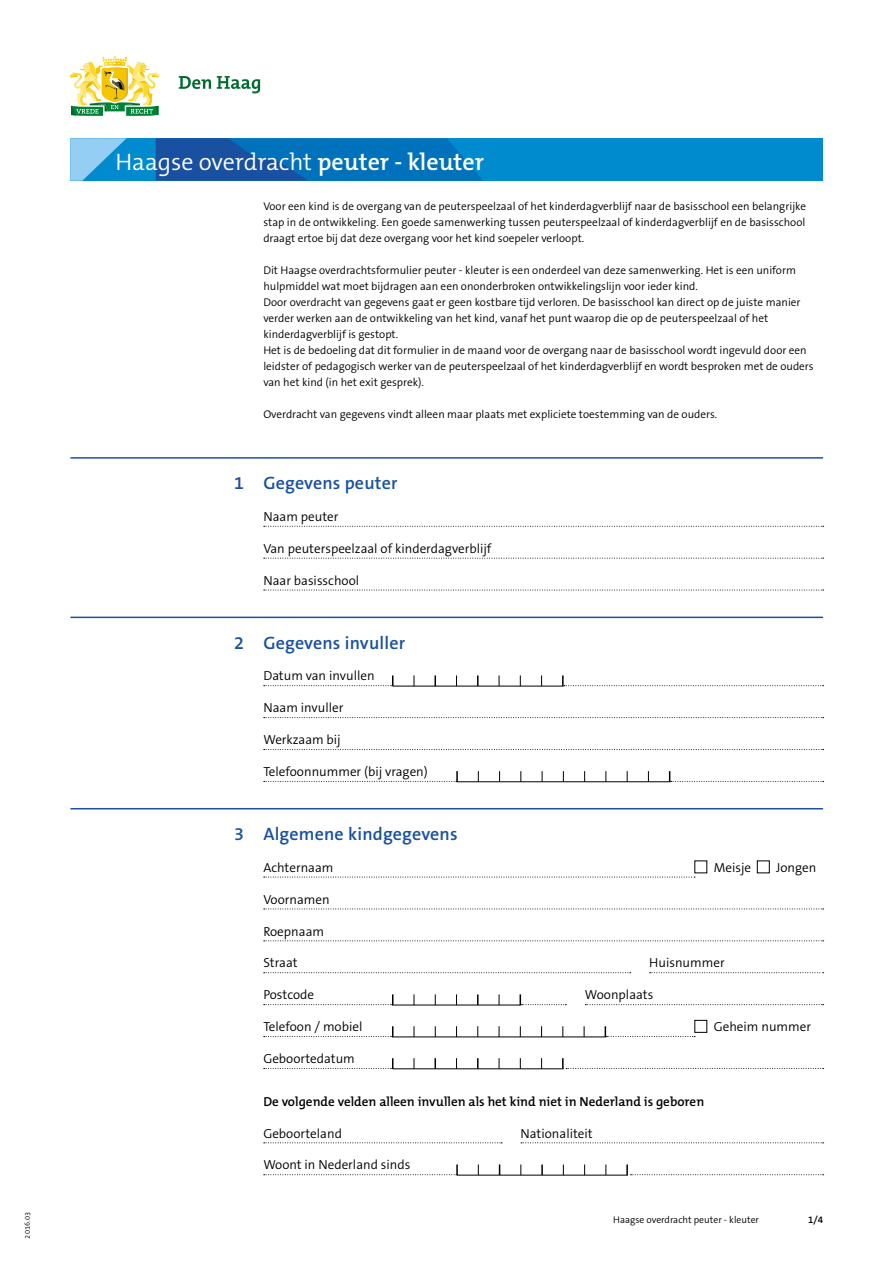
<style>
.page{position:relative;width:893px;height:1263px;background:#fff}
.page>*{position:absolute;margin:0;border:0;box-sizing:border-box;transform-origin:0 0}
.Form_Titel{font:300 24px "The Mix B W4";color:#fff}
.Form_Vraag_Titel{font:600 18px "The Sans B W6";letter-spacing:.01em;color:#1951a0}
.Form_Brood_Antwoord{font:300 13.2px "The Sans B W4";color:#000}
.Form_Subvraag_Titel{font:600 13.2px "The Mix B W6";color:#000}
.Form_Introductie_toe{font:300 11.25px/15.9px "The Sans B W4";color:#000}
.t1{font:300 9.75px "The Sans B W4";color:#000}
.t2{font:600 9.75px "The Sans B W6";color:#000}
.t3{font:7.5px "The Sans B W4 Semi Light 2";color:#000}
.s1{font-family:"The Mix B W6";font-weight:600}
</style>
<div class="page">
<svg style="left:179px;top:76px;width:81px;height:17px"></svg>
<svg style="left:70px;top:56px;width:90px;height:60px"></svg>
<div style="left:70px;top:138px;width:752px;height:43px;background:#008bce"></div>
<svg style="left:70px;top:138px;width:413px;height:43px"></svg>
<hr style="left:70px;top:457px;width:753px;height:2px;background:#1951a0">
<svg style="left:264px;top:526px;width:558px;height:1px"></svg>
<svg style="left:264px;top:558px;width:558px;height:1px"></svg>
<svg style="left:264px;top:590px;width:558px;height:1px"></svg>
<hr style="left:70px;top:617px;width:753px;height:1px;background:#1951a0">
<svg style="left:264px;top:717px;width:558px;height:1px"></svg>
<svg style="left:264px;top:749px;width:558px;height:1px"></svg>
<hr style="left:70px;top:808px;width:753px;height:1px;background:#1951a0">
<svg style="left:264px;top:877px;width:428px;height:1px"></svg>
<svg style="left:264px;top:908px;width:558px;height:1px"></svg>
<svg style="left:264px;top:940px;width:558px;height:1px"></svg>
<svg style="left:264px;top:972px;width:367px;height:1px"></svg>
<svg style="left:650px;top:972px;width:174px;height:1px"></svg>
<svg style="left:585px;top:1004px;width:239px;height:1px"></svg>
<svg style="left:264px;top:1142px;width:238px;height:1px"></svg>
<svg style="left:521px;top:1142px;width:303px;height:1px"></svg>
<hr style="left:393px;top:686px;width:171px;height:1px;background:#000">
<svg style="left:264px;top:675px;width:129px;height:11px"></svg>
<svg style="left:434px;top:675px;width:2px;height:11px"></svg>
<svg style="left:477px;top:675px;width:2px;height:11px"></svg>
<svg style="left:562px;top:675px;width:262px;height:11px"></svg>
<hr style="left:456px;top:781px;width:214px;height:1px;background:#000">
<svg style="left:264px;top:771px;width:194px;height:11px"></svg>
<svg style="left:669px;top:771px;width:155px;height:11px"></svg>
<div style="left:757px;top:860px;width:13px;height:13px;border:1px solid #000"></div>
<hr style="left:392px;top:1005px;width:128px;height:1px;background:#000">
<svg style="left:264px;top:994px;width:129px;height:11px"></svg>
<svg style="left:477px;top:994px;width:2px;height:11px"></svg>
<svg style="left:520px;top:994px;width:46px;height:11px"></svg>
<hr style="left:392px;top:1036px;width:214px;height:1px;background:#000">
<svg style="left:264px;top:1026px;width:129px;height:11px"></svg>
<svg style="left:605px;top:1026px;width:90px;height:11px"></svg>
<div style="left:694px;top:1020px;width:13px;height:13px;border:1px solid #000"></div>
<hr style="left:393px;top:1068px;width:171px;height:1px;background:#000">
<svg style="left:264px;top:1058px;width:129px;height:11px"></svg>
<svg style="left:434px;top:1058px;width:2px;height:11px"></svg>
<svg style="left:477px;top:1058px;width:2px;height:11px"></svg>
<svg style="left:562px;top:1058px;width:262px;height:11px"></svg>
<hr style="left:457px;top:1175px;width:171px;height:1px;background:#000">
<svg style="left:264px;top:1164px;width:194px;height:11px"></svg>
<svg style="left:541px;top:1164px;width:2px;height:11px"></svg>
<svg style="left:626px;top:1164px;width:198px;height:11px"></svg>
<p class="t3" style="left:22px;top:1238px;width:28px;rotate:-90deg">2016.03</p>
<p class="Form_Titel" style="left:115px;top:147px;width:370px">Haagse overdracht <span class="s1">peuter - kleuter</span></p>
<p class="Form_Introductie_toe" style="left:263px;top:199px;width:544px;text-align:justify">Voor een kind is de overgang van de peuterspeelzaal of het kinderdagverblijf naar de basisschool een belangrijke stap in de ontwikkeling. Een goede samenwerking tussen peuterspeelzaal of kinderdagverblijf en de basisschool draagt ertoe bij dat deze overgang voor het kind soepeler verloopt.</p>
<p class="Form_Introductie_toe" style="left:263px;top:262px;width:534px">Dit Haagse overdrachtsformulier peuter - kleuter is een onderdeel van deze samenwerking. Het is een uniform hulpmiddel wat moet bijdragen aan een ononderbroken ontwikkelingslijn voor ieder kind.</p>
<p class="Form_Introductie_toe" style="left:263px;top:294px;width:539px">Door overdracht van gegevens gaat er geen kostbare tijd verloren. De basisschool kan direct op de juiste manier verder werken aan de ontwikkeling van het kind, vanaf het punt waarop die op de peuterspeelzaal of het kinderdagverblijf is gestopt.</p>
<p class="Form_Introductie_toe" style="left:263px;top:342px;width:552px">Het is de bedoeling dat dit formulier in de maand voor de overgang naar de basisschool wordt ingevuld door een leidster of pedagogisch werker van de peuterspeelzaal of het kinderdagverblijf en wordt besproken met de ouders van het kind (in het exit gesprek).</p>
<p class="Form_Introductie_toe" style="left:263px;top:406px;width:455px">Overdracht van gegevens vindt alleen maar plaats met expliciete toestemming van de ouders.</p>
<p class="Form_Vraag_Titel" style="left:234px;top:471px;width:165px">1 Gegevens peuter</p>
<p class="Form_Brood_Antwoord" style="left:263px;top:508px;width:77px">Naam peuter</p>
<p class="Form_Brood_Antwoord" style="left:263px;top:540px;width:230px">Van peuterspeelzaal of kinderdagverblijf</p>
<p class="Form_Brood_Antwoord" style="left:263px;top:572px;width:97px">Naar basisschool</p>
<p class="Form_Vraag_Titel" style="left:234px;top:631px;width:172px">2 Gegevens invuller</p>
<p class="Form_Brood_Antwoord" style="left:263px;top:667px;width:113px">Datum van invullen</p>
<p class="Form_Brood_Antwoord" style="left:263px;top:699px;width:82px">Naam invuller</p>
<p class="Form_Brood_Antwoord" style="left:263px;top:731px;width:79px">Werkzaam bij</p>
<p class="Form_Brood_Antwoord" style="left:263px;top:763px;width:166px">Telefoonnummer (bij vragen)</p>
<p class="Form_Vraag_Titel" style="left:234px;top:822px;width:225px">3 Algemene kindgegevens</p>
<p class="Form_Brood_Antwoord" style="left:263px;top:859px;width:72px">Achternaam</p>
<p class="Form_Brood_Antwoord" style="left:714px;top:859px;width:39px">Meisje</p>
<p class="Form_Brood_Antwoord" style="left:776px;top:859px;width:42px">Jongen</p>
<p class="Form_Brood_Antwoord" style="left:263px;top:891px;width:68px">Voornamen</p>
<p class="Form_Brood_Antwoord" style="left:263px;top:922px;width:62px">Roepnaam</p>
<p class="Form_Brood_Antwoord" style="left:263px;top:954px;width:36px">Straat</p>
<p class="Form_Brood_Antwoord" style="left:649px;top:954px;width:77px">Huisnummer</p>
<p class="Form_Brood_Antwoord" style="left:263px;top:986px;width:52px">Postcode</p>
<p class="Form_Brood_Antwoord" style="left:585px;top:986px;width:70px">Woonplaats</p>
<p class="Form_Brood_Antwoord" style="left:263px;top:1018px;width:101px">Telefoon / mobiel</p>
<p class="Form_Brood_Antwoord" style="left:714px;top:1018px;width:99px">Geheim nummer</p>
<p class="Form_Brood_Antwoord" style="left:263px;top:1050px;width:93px">Geboortedatum</p>
<p class="Form_Subvraag_Titel" style="left:263px;top:1093px;width:442px">De volgende velden alleen invullen als het kind niet in Nederland is geboren</p>
<p class="Form_Brood_Antwoord" style="left:263px;top:1124px;width:80px">Geboorteland</p>
<p class="Form_Brood_Antwoord" style="left:521px;top:1124px;width:74px">Nationaliteit</p>
<p class="Form_Brood_Antwoord" style="left:263px;top:1156px;width:149px">Woont in Nederland sinds</p>
<p class="t1" style="left:613px;top:1213px;width:147px">Haagse overdracht peuter - kleuter</p>
<p class="t2" style="left:808px;top:1213px;width:17px">1/4</p>
</div>
